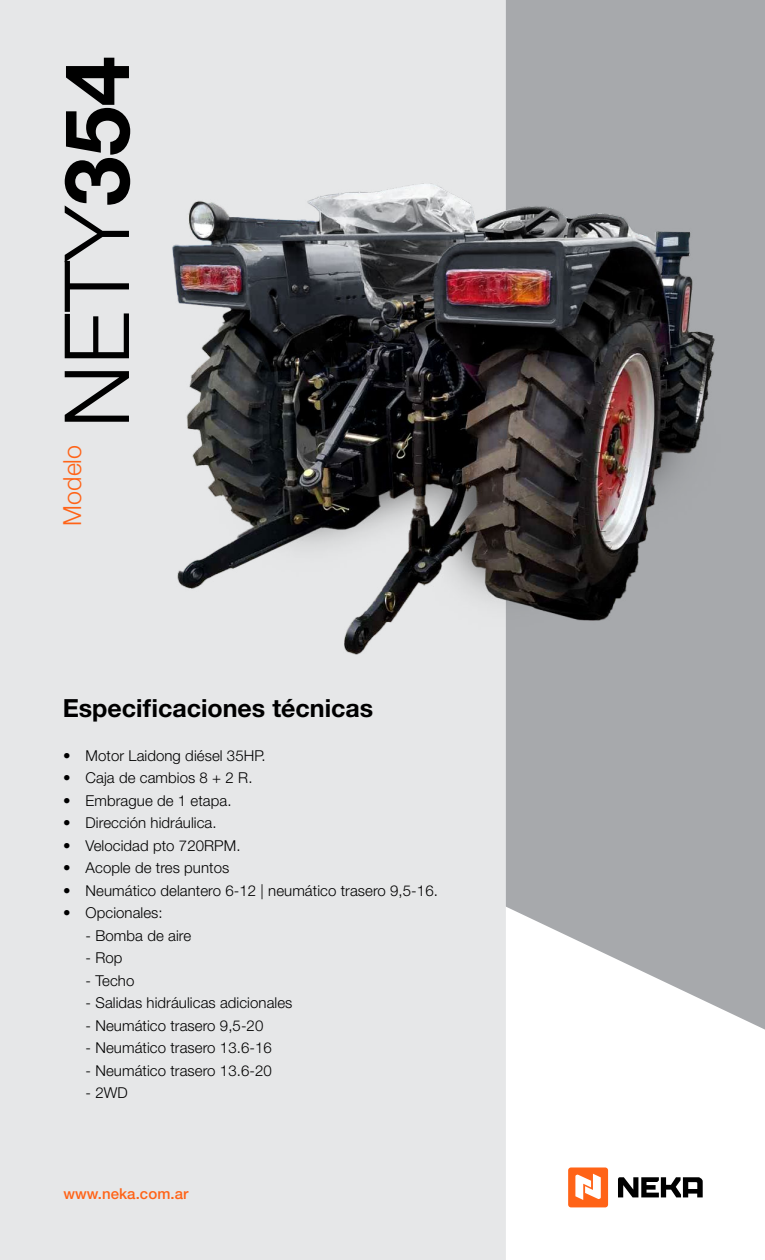
<style>
.page{position:relative;width:765px;height:1260px;background:#fff}
.page>*{position:absolute;margin:0;border:0;box-sizing:border-box;transform-origin:0 0}
.t1{font:300 90px "Helvetica Neue LT Std";color:#000}
.t2{font:700 25px "Helvetica Neue LT Std";color:#000}
.t3{font:300 25px "Helvetica Neue LT Std";color:#ff6317}
.t4{font:300 15px "Helvetica Neue LT Std";letter-spacing:.005em;color:#000}
.t5{font:500 15px "Helvetica Neue LT Std";letter-spacing:.005em;color:#ff6317}
.s1{font-weight:700}
</style>
<div class="page">
<svg style="left:506px;top:0;width:259px;height:1030px;fill:#a7a9ac"></svg>
<div style="left:0;top:0;width:506px;height:1260px;background:#e6e7e8"></div>
<svg style="left:568px;top:1167px;width:40px;height:40px"></svg>
<svg style="left:618px;top:1177px;width:85px;height:20px"></svg>
<img style="left:138px;top:85px;width:627px;height:645px">
<h1 class="t1" style="left:42px;top:428px;width:373px;rotate:-90deg">NETY<span class="s1">354</span></h1>
<h2 class="t3" style="left:57px;top:526px;width:82px;rotate:-90deg">Modelo</h2>
<h2 class="t2" style="left:63px;top:692px;width:312px">Especificaciones técnicas</h2>
<p class="t4" style="left:63px;top:746px;width:204px">• Motor Laidong diésel 35HP.</p>
<p class="t4" style="left:63px;top:769px;width:191px">• Caja de cambios 8 + 2 R.</p>
<p class="t4" style="left:63px;top:791px;width:170px">• Embrague de 1 etapa.</p>
<p class="t4" style="left:63px;top:814px;width:155px">• Dirección hidráulica.</p>
<p class="t4" style="left:63px;top:836px;width:179px">• Velocidad pto 720RPM.</p>
<p class="t4" style="left:63px;top:859px;width:168px">• Acople de tres puntos</p>
<p class="t4" style="left:63px;top:881px;width:376px">• Neumático delantero 6-12 | neumático trasero 9,5-16.</p>
<p class="t4" style="left:63px;top:904px;width:101px">• Opcionales:</p>
<p class="t4" style="left:86px;top:926px;width:107px">- Bomba de aire</p>
<p class="t4" style="left:86px;top:949px;width:38px">- Rop</p>
<p class="t4" style="left:86px;top:971px;width:50px">- Techo</p>
<p class="t4" style="left:86px;top:994px;width:208px">- Salidas hidráulicas adicionales</p>
<p class="t4" style="left:86px;top:1016px;width:179px">- Neumático trasero 9,5-20</p>
<p class="t4" style="left:86px;top:1039px;width:188px">- Neumático trasero 13.6-16</p>
<p class="t4" style="left:86px;top:1061px;width:188px">- Neumático trasero 13.6-20</p>
<p class="t4" style="left:86px;top:1084px;width:44px">- 2WD</p>
<p class="t5" style="left:63px;top:1184px;width:126px">www.neka.com.ar</p>
</div>
